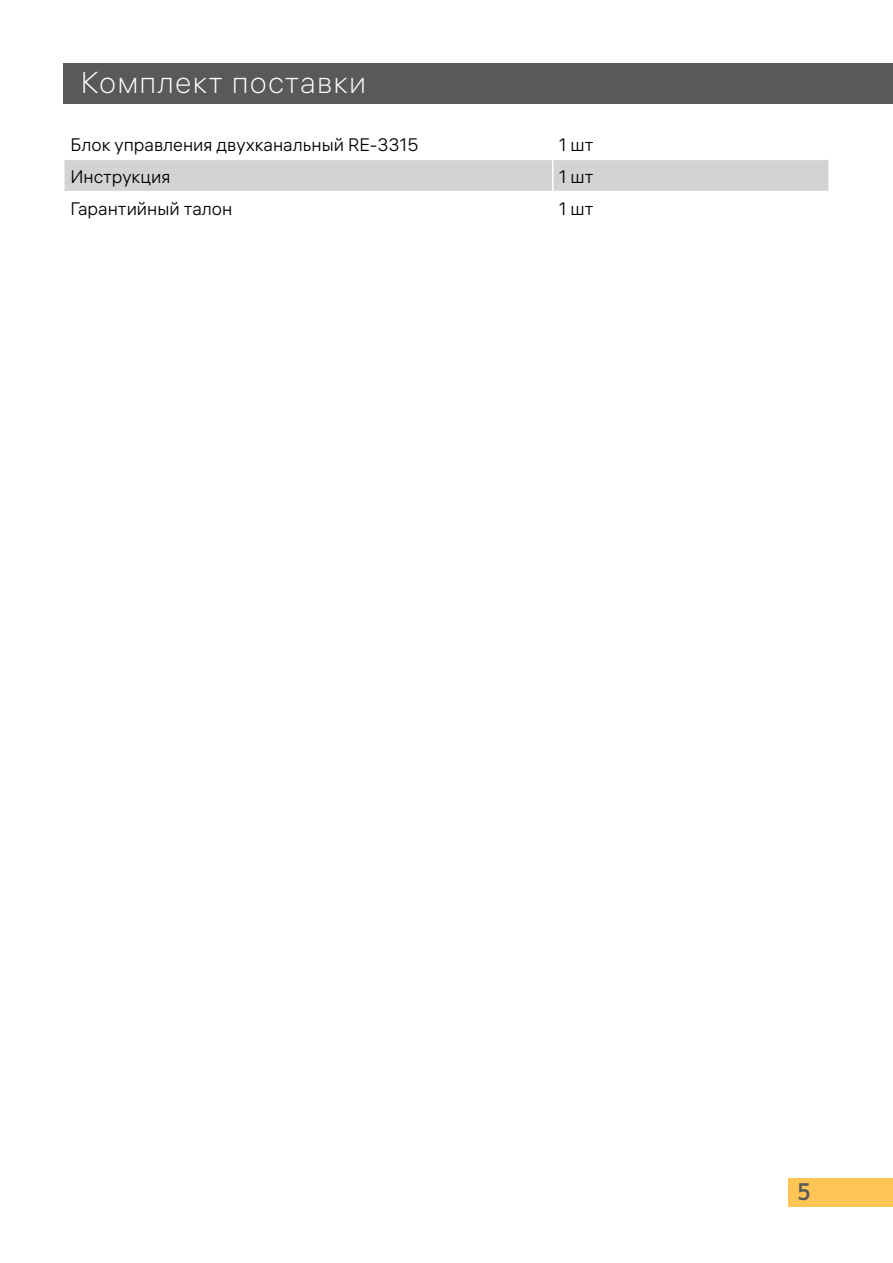
<style>
.page{position:relative;width:893px;height:1263px;background:#fff}
.page>*{position:absolute;margin:0;border:0;box-sizing:border-box;transform-origin:0 0}
.t1{font:30px "ALS Hauss VF";letter-spacing:.04em;color:#fff}
.t2{font:semi-condensed 24px "ALS Direct";color:#58595b}
.t3{font:18px "ALS Hauss VF";color:#000}
</style>
<div class="page">
<div style="left:65px;top:160px;width:763px;height:31px;background:#d1d3d4"></div>
<hr style="left:552px;top:160px;width:2px;height:31px;background:#fff">
<div style="left:788px;top:1178px;width:105px;height:28px;background:#fec454"></div>
<div style="left:64px;top:64px;width:829px;height:40px;background:#58595b"></div>
<h1 class="t1" style="left:81px;top:64px;width:287px">Комплект поставки</h1>
<p class="t3" style="left:71px;top:134px;width:350px">Блок управления двухканальный RE-3315</p>
<p class="t3" style="left:559px;top:134px;width:36px">1 шт</p>
<p class="t3" style="left:71px;top:166px;width:101px">Инструкция</p>
<p class="t3" style="left:559px;top:166px;width:36px">1 шт</p>
<p class="t3" style="left:71px;top:198px;width:163px">Гарантийный талон</p>
<p class="t3" style="left:559px;top:198px;width:36px">1 шт</p>
<h2 class="t2" style="left:797px;top:1178px;width:16px">5</h2>
</div>
